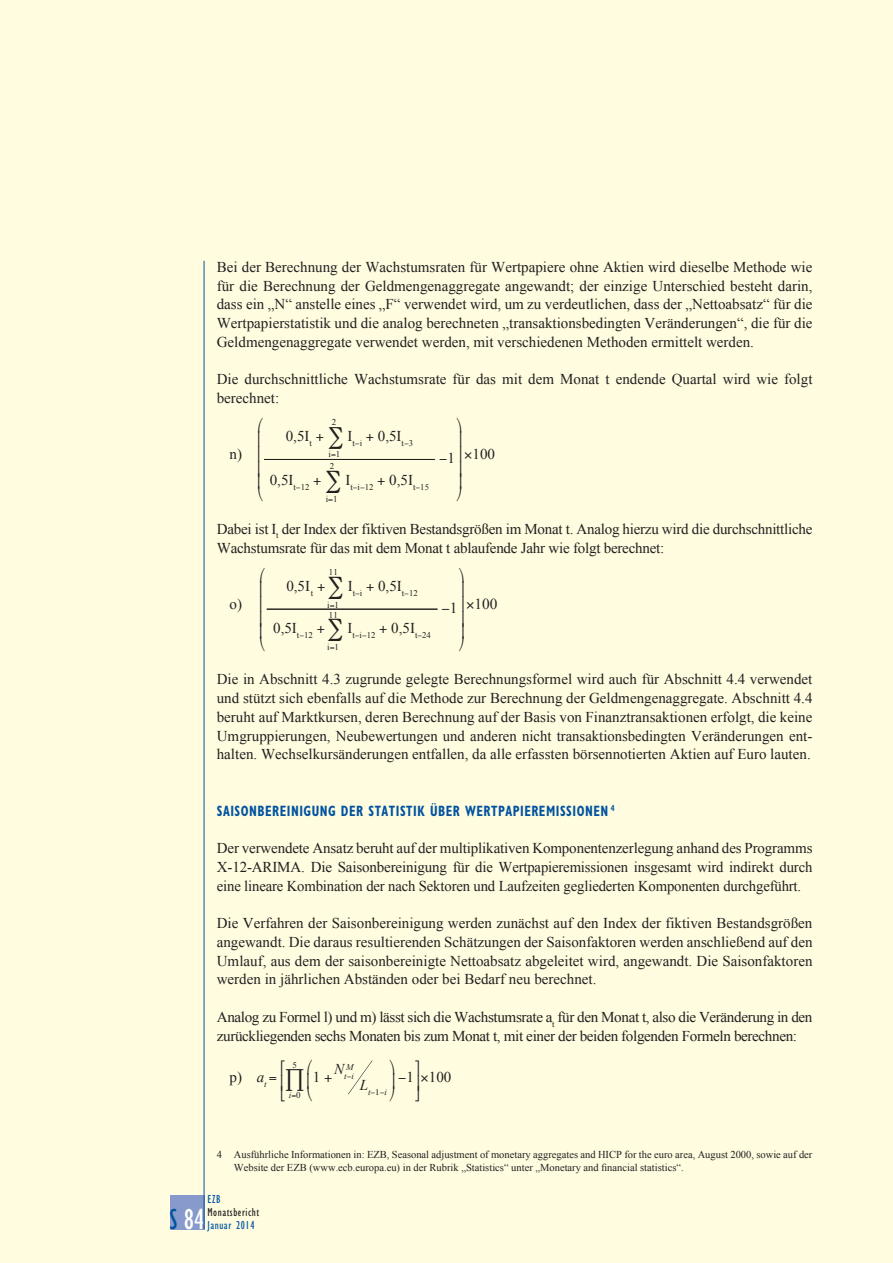
<style>
.page{position:relative;width:893px;height:1263px;background:#fff}
.page>*{position:absolute;margin:0;border:0;box-sizing:border-box;transform-origin:0 0}
.t1{font:condensed 30px "Gill Sans Myriad";color:#fff;scale:.95 1}
.t2{font:15.3px/14.7px "Symbol";color:#231f20;text-align:justify}
.t3{font:15.3px "Times New Roman";color:#231f20}
.t4{font:15px/18.8px "Times New Roman WGL";letter-spacing:-.015em;color:#231f20;text-align:justify}
.t5{font:700 condensed 15px "Gill Sans Myriad";letter-spacing:.04em;color:#0153a0;scale:.85 1}
.t6{font:15px "Times New Roman";color:#231f20}
.t7{font:italic 15px "Times New Roman";color:#231f20}
.t8{font:condensed 12px "Gill Sans Myriad";letter-spacing:.05em;color:#0153a0;scale:.95 1}
.t9{font:condensed 12px "Gill Sans Myriad";letter-spacing:.05em;color:#231f20;scale:.95 1}
.t10{font:10.5px/13.5px "Times New Roman WGL";color:#231f20}
.t11{font:8.85px "Times New Roman";color:#231f20}
.t12{font:italic 8.85px "Times New Roman";color:#231f20}
.t13{font:8.7px "Times New Roman";color:#231f20}
.t14{font:italic 8.7px "Times New Roman";color:#231f20}
.s1{font-style:normal}
.s2{color:#0153a0}
</style>
<div class="page">
<div style="left:0;top:0;width:892px;height:1263px;background:#fffce0"></div>
<div style="left:170px;top:1195px;width:34px;height:34px;background:#889acb"></div>
<hr style="left:204px;top:261px;width:1px;height:968px;background:#0153a0">
<hr style="left:264px;top:459px;width:171px;height:1px;background:#231f20">
<hr style="left:267px;top:609px;width:170px;height:1px;background:#231f20">
<svg style="left:348px;top:1061px;width:24px;height:34px"></svg>
<p class="t4" style="left:217px;top:259px;width:597px">Bei der Berechnung der Wachstumsraten für Wertpapiere ohne Aktien wird dieselbe Methode wie für die Berechnung der Geldmengenaggregate angewandt; der einzige Unterschied besteht darin, dass ein „N“ anstelle eines „F“ verwendet wird, um zu verdeut lichen, dass der „Nettoabsatz“ für die Wertpapierstatistik und die analog berechneten „transaktionsbedingten Veränderungen“, die für die Geldmengenaggregate verwendet werden, mit verschiedenen Methoden ermittelt werden.</p>
<p class="t4" style="left:217px;top:372px;width:597px">Die durchschnittliche Wachstumsrate für das mit dem Monat t endende Quartal wird wie folgt berechnet:</p>
<p class="t4" style="left:229px;top:447px;width:14px">n)</p>
<p class="t11" style="left:332px;top:417px;width:6px">2</p>
<p class="t11" style="left:328px;top:449px;width:13px">i 1</p>
<p class="t6" style="left:286px;top:427px;width:129px">0,5I<sub>t</sub> ∑ I<sub>t</sub>−<sub>i</sub> 0,5I<sub>t</sub>−<sub>3</sub></p>
<p class="t11" style="left:330px;top:462px;width:6px">2</p>
<p class="t11" style="left:326px;top:494px;width:13px">i 1</p>
<p class="t13" style="left:270px;top:482px;width:161px"><sup>0,5I</sup>t−12 ∑ <sup>I</sup>t−i−12 <sup>0,5I</sup>t−15</p>
<p class="t2" style="left:456px;top:433px;width:7px">⎟ ⎟ ⎟</p>
<p class="t6" style="left:439px;top:450px;width:17px">−1</p>
<p class="t6" style="left:472px;top:446px;width:24px">100</p>
<p class="t4" style="left:217px;top:522px;width:597px">Dabei ist I<sub>t</sub> der Index der fiktiven Bestands größen im Monat t. Analog hierzu wird die durchschnittliche<br>Wachstumsrate für das mit dem Monat t ab laufende Jahr wie folgt berechnet:</p>
<p class="t4" style="left:229px;top:597px;width:14px">o)</p>
<p class="t11" style="left:329px;top:568px;width:10px">11</p>
<p class="t11" style="left:327px;top:600px;width:13px">i 1</p>
<p class="t13" style="left:273px;top:631px;width:159px"><sup>0,5I</sup>t−12 ∑ <sup>I</sup>t−i−12 <sup>0,5I</sup>t−24</p>
<p class="t6" style="left:286px;top:578px;width:133px">0,5I<sub>t</sub> ∑ I<sub>t</sub>−<sub>i</sub> 0,5I<sub>t</sub>−<sub>12</sub></p>
<p class="t11" style="left:329px;top:610px;width:10px">11</p>
<p class="t11" style="left:327px;top:642px;width:13px">i 1</p>
<p class="t2" style="left:459px;top:583px;width:7px">⎟ ⎟ ⎟</p>
<p class="t3" style="left:441px;top:595px;width:57px">−1 100</p>
<p class="t4" style="left:217px;top:672px;width:597px">Die in Abschnitt 4.3 zugrunde gelegte Berechnungsformel wird auch für Abschnitt 4.4 verwendet und stützt sich ebenfalls auf die Methode zur Berechnung der Geldmengenaggregate. Ab schnitt 4.4 beruht auf Marktkursen, deren Be rechnung auf der Basis von Finanztransaktionen erfolgt, die keine Umgruppierungen, Neubewertungen und anderen nicht transaktionsbedingten Veränderungen ent&shy;halten. Wechselkursänderungen entfallen, da alle erfassten börsennotierten Aktien auf Euro lauten.</p>
<p class="t5" style="left:217px;top:805px;width:469px">SAISONBEREINIGUNG DER STATISTIK ÜBER WERTPAPIEREMISSIONEN <sup>4</sup></p>
<p class="t4" style="left:217px;top:840px;width:597px">Der verwendete Ansatz beruht auf der multi plikativen Komponentenzerlegung anhand des Programms X-12-ARIMA. Die Saisonbereinigung für die Wertpapieremissionen insgesamt wird indirekt durch eine lineare Kombination der nach Sektoren und Laufzeiten gegliederten Komponenten durchgeführt.</p>
<p class="t4" style="left:217px;top:915px;width:597px">Die Verfahren der Saisonbereinigung werden zunächst auf den Index der fiktiven Bestandsgrößen angewandt. Die daraus resultierenden Schätzungen der Saisonfaktoren werden anschließend auf den Umlauf, aus dem der saisonbereinigte Nettoabsatz abgeleitet wird, angewandt. Die Saisonfaktoren werden in jährlichen Abständen oder bei Bedarf neu berechnet.</p>
<p class="t4" style="left:217px;top:1009px;width:597px">Analog zu Formel l) und m) lässt sich die Wachstumsrate a<sub>t</sub> für den Monat t, also die Veränderung in den zurückliegenden sechs Monaten bis zum Monat t, mit einer der beiden folgenden Formeln berechnen:</p>
<p class="t4" style="left:229px;top:1070px;width:14px">p)</p>
<p class="t11" style="left:292px;top:1060px;width:6px">5</p>
<p class="t12" style="left:346px;top:1062px;width:9px">M</p>
<p class="t14" style="left:334px;top:1072px;width:21px"><sup>N</sup>t−i</p>
<p class="t6" style="left:285px;top:1069px;width:36px">∏ 1</p>
<p class="t6" style="left:398px;top:1069px;width:55px">−1 100</p>
<p class="t7" style="left:257px;top:1069px;width:11px">a<sub>t</sub></p>
<p class="t14" style="left:360px;top:1087px;width:29px"><sup>L</sup>t− −i</p>
<p class="t12" style="left:289px;top:1091px;width:13px">i <span class="s1">0</span></p>
<p class="t10" style="left:234px;top:1149px;width:580px;text-indent:-17px">4 Ausführliche Informationen in: EZB, Seasonal adjustment of monetary aggregates and HICP for the euro area, August 2000, sowie auf der<br>Website der EZB (www.ecb.europa.eu) in der Ru brik „Statistics“ unter „Monetary and financial statistics“.</p>
<p class="t8" style="left:207px;top:1196px;width:15px">EZB</p>
<p class="t9" style="left:207px;top:1209px;width:56px">Monatsbericht</p>
<h1 class="t1" style="left:169px;top:1210px;width:39px"><span class="s2">S</span> 84</h1>
<p class="t8" style="left:207px;top:1222px;width:51px">Januar 2014</p>
</div>
